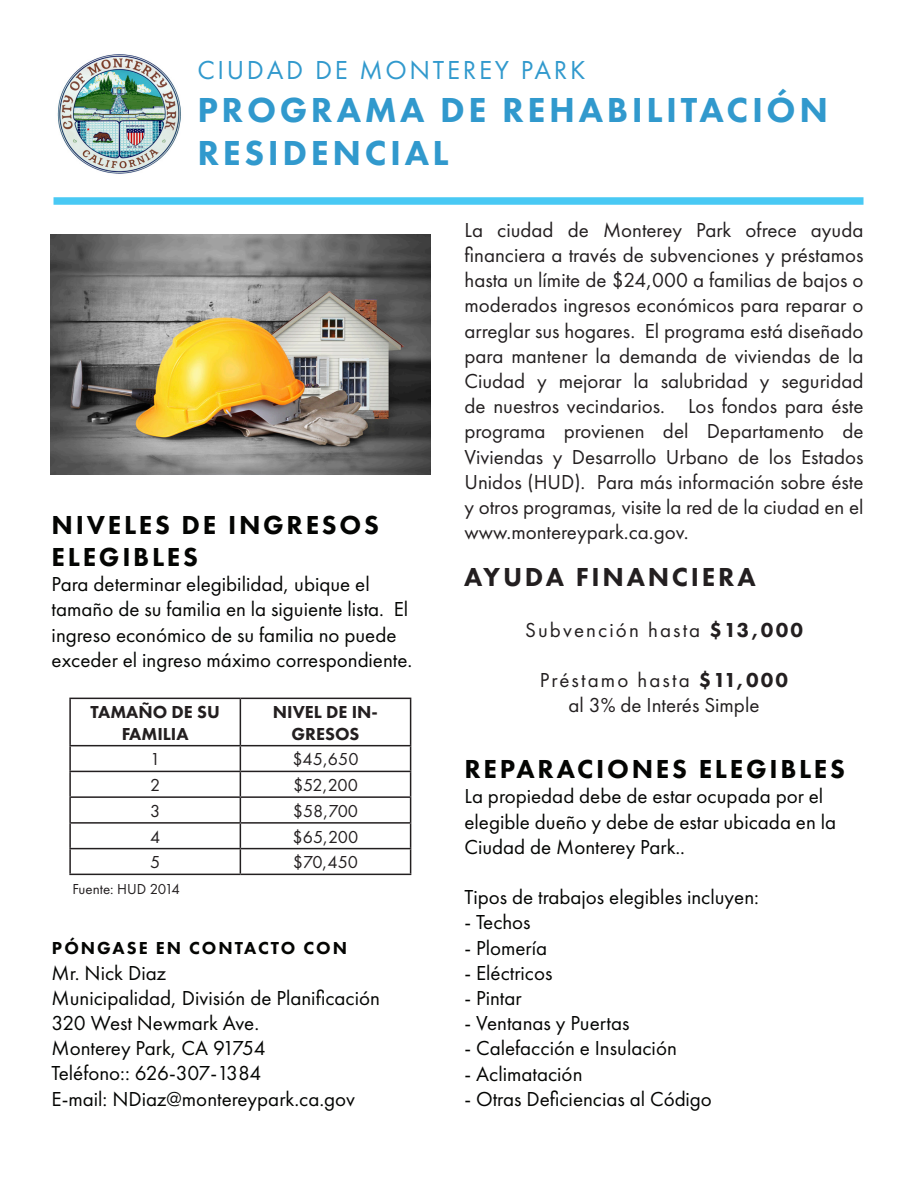
<style>
.page{position:relative;width:918px;height:1188px;background:#fff}
.page>*{position:absolute;margin:0;border:0;box-sizing:border-box;transform-origin:0 0}
.t1{font:800 36px/43.2px "Futura PT";letter-spacing:.1em;color:#3199cd}
.t2{font:800 27px "Futura PT";letter-spacing:.1em;color:#040503}
.t3{font:27px "Futura PT";letter-spacing:.1em;color:#3199cd}
.t4{font:800 27px "Futura PT";letter-spacing:.1em;color:#231f20}
.t5{font:21px/25.2px "Futura PT";color:#040503}
.t6{font:21px/25.2px "Futura PT";color:#231f20;text-align:justify}
.t7{font:21px "Futura PT";letter-spacing:.1em;color:#231f20}
.t8{font:18px "Futura PT";color:#231f20}
.t9{font:800 18px/21.6px "Futura PT";color:#231f20;text-align:center}
.t10{font:800 18px "Futura PT";letter-spacing:.11em;color:#040503}
.t11{font:15px "Futura PT";color:#231f20}
.s1{font-weight:800}
</style>
<div class="page">
<img style="left:57px;top:54px;width:124px;height:120px">
<div style="left:54px;top:197px;width:810px;height:8px;background:#49c9f4"></div>
<hr style="left:69px;top:698px;width:171px;height:1px;background:#231f20">
<hr style="left:69px;top:699px;width:2px;height:46px;background:#231f20">
<hr style="left:240px;top:698px;width:171px;height:1px;background:#231f20">
<hr style="left:240px;top:699px;width:1px;height:46px;background:#231f20">
<hr style="left:410px;top:699px;width:1px;height:46px;background:#231f20">
<hr style="left:69px;top:745px;width:171px;height:1px;background:#231f20">
<hr style="left:69px;top:746px;width:2px;height:25px;background:#231f20">
<hr style="left:240px;top:745px;width:171px;height:1px;background:#231f20">
<hr style="left:69px;top:771px;width:171px;height:1px;background:#231f20">
<hr style="left:69px;top:772px;width:2px;height:24px;background:#231f20">
<hr style="left:240px;top:771px;width:171px;height:1px;background:#231f20">
<hr style="left:69px;top:796px;width:171px;height:2px;background:#231f20">
<hr style="left:69px;top:798px;width:2px;height:24px;background:#231f20">
<hr style="left:240px;top:796px;width:171px;height:2px;background:#231f20">
<hr style="left:69px;top:822px;width:171px;height:2px;background:#231f20">
<hr style="left:69px;top:824px;width:2px;height:24px;background:#231f20">
<hr style="left:240px;top:822px;width:171px;height:2px;background:#231f20">
<hr style="left:69px;top:848px;width:171px;height:1px;background:#231f20">
<hr style="left:69px;top:849px;width:2px;height:25px;background:#231f20">
<hr style="left:240px;top:848px;width:171px;height:1px;background:#231f20">
<svg style="left:240px;top:746px;width:1px;height:128px"></svg>
<svg style="left:410px;top:746px;width:1px;height:128px"></svg>
<hr style="left:69px;top:874px;width:171px;height:1px;background:#231f20">
<hr style="left:240px;top:874px;width:171px;height:1px;background:#231f20">
<img style="left:50px;top:234px;width:380px;height:240px">
<p class="t3" style="left:197px;top:54px;width:390px">CIUDAD DE MONTEREY PARK</p>
<p class="t1" style="left:197px;top:88px;width:632px">PROGRAMA DE REHABILITACIÓN<br>RESIDENCIAL</p>
<p class="t6" style="left:465px;top:217px;width:401px">La ciudad de Monterey Park ofrece ayuda financiera a través de subvenciones y préstamos hasta un límite de $24,000 a familias de bajos o moderados ingresos económicos para reparar o arreglar sus hogares. El programa está diseñado para mantener la demanda de viviendas de la Ciudad y mejorar la salubridad y seguridad de nuestros vecindarios. Los fondos para éste programa provienen del Departamento de Viviendas y Desarrollo Urbano de los Estados Unidos (HUD). Para más información sobre éste y otros programas, visite la red de la ciudad en el</p>
<p class="t2" style="left:52px;top:508px;width:329px">NIVELES DE INGRESOS</p>
<p class="t6" style="left:465px;top:520px;width:226px">www.montereypark.ca.gov.</p>
<p class="t2" style="left:52px;top:540px;width:148px">ELEGIBLES</p>
<p class="t5" style="left:52px;top:572px;width:362px">Para determinar elegibilidad, ubique el tamaño de su familia en la siguiente lista. El ingreso económico de su familia no puede exceder el ingreso máximo correspondiente.</p>
<p class="t4" style="left:464px;top:561px;width:293px">AYUDA FINANCIERA</p>
<p class="t7" style="left:525px;top:617px;width:279px">Subvención hasta <span class="s1">$13,000</span></p>
<p class="t7" style="left:540px;top:668px;width:250px">Préstamo hasta <span class="s1">$11,000</span></p>
<p class="t6" style="left:569px;top:693px;width:192px">al 3% de Interés Simple</p>
<p class="t9" style="left:91px;top:701px;width:131px">TAMAÑO DE SU<br>FAMILIA</p>
<p class="t9" style="left:273px;top:701px;width:107px">NIVEL DE IN-<br>GRESOS</p>
<p class="t8" style="left:150px;top:749px;width:12px">1</p>
<p class="t8" style="left:292px;top:749px;width:68px">$45,650</p>
<p class="t8" style="left:150px;top:774px;width:12px">2</p>
<p class="t8" style="left:293px;top:774px;width:66px">$52,200</p>
<p class="t8" style="left:150px;top:800px;width:12px">3</p>
<p class="t8" style="left:293px;top:800px;width:67px">$58,700</p>
<p class="t8" style="left:150px;top:826px;width:12px">4</p>
<p class="t8" style="left:293px;top:826px;width:67px">$65,200</p>
<p class="t8" style="left:150px;top:852px;width:12px">5</p>
<p class="t8" style="left:293px;top:852px;width:67px">$70,450</p>
<p class="t2" style="left:465px;top:752px;width:382px">REPARACIONES ELEGIBLES</p>
<p class="t5" style="left:465px;top:784px;width:373px">La propiedad debe de estar ocupada por el elegible dueño y debe de estar ubicada en la<br>Ciudad de Monterey Park..</p>
<p class="t5" style="left:465px;top:884px;width:296px">Tipos de trabajos elegibles incluyen:</p>
<p class="t5" style="left:465px;top:910px;width:68px">- Techos</p>
<p class="t5" style="left:465px;top:935px;width:84px">- Plomería</p>
<p class="t5" style="left:465px;top:960px;width:90px">- Eléctricos</p>
<p class="t5" style="left:465px;top:985px;width:59px">- Pintar</p>
<p class="t5" style="left:465px;top:1010px;width:166px">- Ventanas y Puertas</p>
<p class="t5" style="left:465px;top:1036px;width:214px">- Calefacción e Insulación</p>
<p class="t5" style="left:465px;top:1061px;width:120px">- Aclimatación</p>
<p class="t5" style="left:465px;top:1086px;width:249px">- Otras Deficiencias al Código</p>
<p class="t11" style="left:72px;top:880px;width:109px">Fuente: HUD 2014</p>
<p class="t10" style="left:52px;top:937px;width:297px">PÓNGASE EN CONTACTO CON</p>
<p class="t5" style="left:52px;top:960px;width:116px">Mr. Nick Diaz</p>
<p class="t5" style="left:52px;top:985px;width:330px">Municipalidad, División de Planificación</p>
<p class="t5" style="left:52px;top:1010px;width:209px">320 West Newmark Ave.</p>
<p class="t5" style="left:52px;top:1036px;width:215px">Monterey Park, CA 91754</p>
<p class="t5" style="left:52px;top:1061px;width:211px">Teléfono:: 626-307-1384</p>
<p class="t5" style="left:52px;top:1086px;width:305px">E-mail: NDiaz@montereypark.ca.gov</p>
</div>
